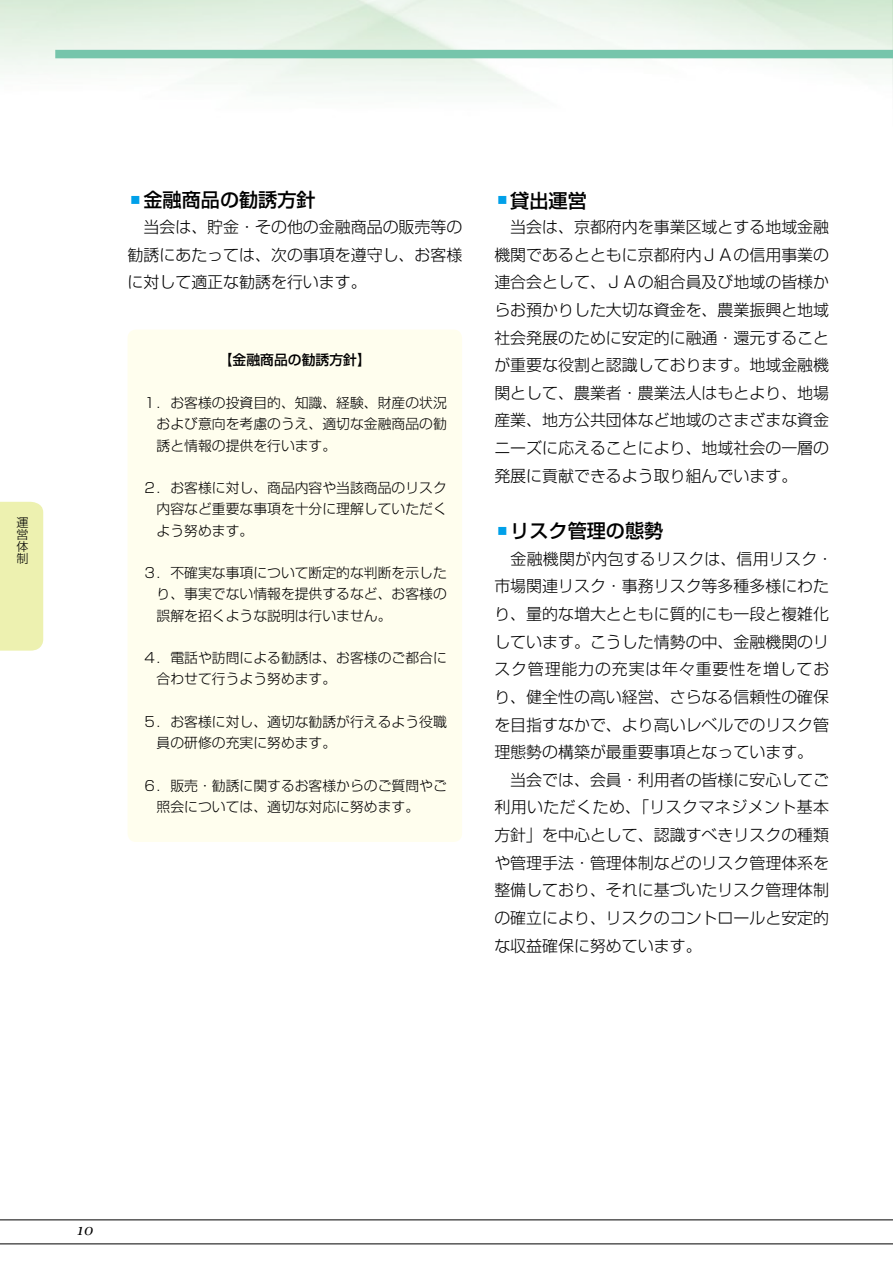
<style>
.page{position:relative;width:893px;height:1263px;background:#fff}
.page>*{position:absolute;margin:0;border:0;box-sizing:border-box;transform-origin:0 0}
.t1{font:500 19.2px "Shin Go Pro";color:#000}
.t2{font:300 15.9px/27.6px "Shin Go Pro";color:#000;text-align:justify}
.t3{font:italic 14.85px "Lucida Calligraphy";color:#000}
.t4{font:300 13.8px/21.3px "Shin Go Pro";color:#000;text-align:justify}
.t5{font:500 13.8px "Shin Go Pro";color:#000}
.t6{font:300 12px/12px "Shin Go Pro";color:#000;text-align:justify}
.s1{font-weight:300;font-size:15.9px;color:#00a0e9}
</style>
<div class="page">
<div style="left:128px;top:330px;width:334px;height:512px;background:#fffeee;border-radius:9px"></div>
<div style="left:0;top:502px;width:43px;height:149px;background:#edf1b0"></div>
<div style="left:55px;top:50px;width:838px;height:8px;background:#76c5ab"></div>
<hr style="left:0;top:1243px;width:893px;height:1px;background:#000">
<hr style="left:0;top:1219px;width:893px;height:1px;background:#000">
<p class="t6" style="left:16px;top:515px;width:13px">運営体制</p>
<p class="t1" style="left:128px;top:184px;width:190px"><span class="s1">▪</span>金融商品の勧誘方針</p>
<p class="t2" style="left:128px;top:211px;width:336px">　当会は、貯金・その他の金融商品の販売等の勧誘にあたっては、次の事項を遵守し、お客様に対して適正な勧誘を行います。</p>
<p class="t5" style="left:219px;top:349px;width:154px">【金融商品の勧誘方針】</p>
<p class="t4" style="left:157px;top:390px;width:292px;text-indent:-14px">１．お客様の投資目的、知識、経験、財産の状況および意向を考慮のうえ、適切な金融商品の勧誘と情報の提供を行います。</p>
<p class="t4" style="left:157px;top:475px;width:292px;text-indent:-14px">２．お客様に対し、商品内容や当該商品のリスク内容など重要な事項を十分に理解していただくよう努めます。</p>
<p class="t4" style="left:157px;top:560px;width:292px;text-indent:-14px">３．不確実な事項について断定的な判断を示したり、事実でない情報を提供するなど、お客様の誤解を招くような説明は行いません。</p>
<p class="t4" style="left:157px;top:645px;width:292px;text-indent:-14px">４．電話や訪問による勧誘は、お客様のご都合に合わせて行うよう努めます。</p>
<p class="t4" style="left:157px;top:709px;width:292px;text-indent:-14px">５．お客様に対し、適切な勧誘が行えるよう役職員の研修の充実に努めます。</p>
<p class="t4" style="left:157px;top:773px;width:292px;text-indent:-14px">６．販売・勧誘に関するお客様からのご質問やご照会については、適切な対応に努めます。</p>
<p class="t1" style="left:494px;top:185px;width:94px"><span class="s1">▪</span>貸出運営</p>
<p class="t2" style="left:494px;top:211px;width:336px">　当会は、京都府内を事業区域とする地域金融機関であるとともに京都府内ＪＡの信用事業の連合会として、ＪＡの組合員及び地域の皆様からお預かりした大切な資金を、農業振興と地域社会発展のために安定的に融通・還元することが重要な役割と認識しております。地域金融機関として、農業者・農業法人はもとより、地場産業、地方公共団体など地域のさまざまな資金ニーズに応えることにより、地域社会の一層の発展に貢献できるよう取り組んでいます。</p>
<p class="t1" style="left:494px;top:515px;width:171px"><span class="s1">▪</span>リスク管理の態勢</p>
<p class="t2" style="left:494px;top:543px;width:340px;text-align:left">　金融機関が内包するリスクは、信用リスク・市場関連リスク・事務リスク等多種多様にわたり、量的な増大とともに質的にも一段と複雑化しています。こうした情勢の中、金融機関のリスク管理能力の充実は年々重要性を増しており、健全性の高い経営、さらなる信頼性の確保を目指すなかで、より高いレベルでのリスク管理態勢の構築が最重要事項となっています。<br>　当会では、会員・利用者の皆様に安心してご利用いただくため、「リスクマネジメント基本方針」を中心として、認識すべきリスクの種類や管理手法・管理体制などのリスク管理体系を整備しており、それに基づいたリスク管理体制の確立により、リスクのコントロールと安定的な収益確保に努めています。</p>
<p class="t3" style="left:77px;top:1221px;width:18px">10</p>
</div>
